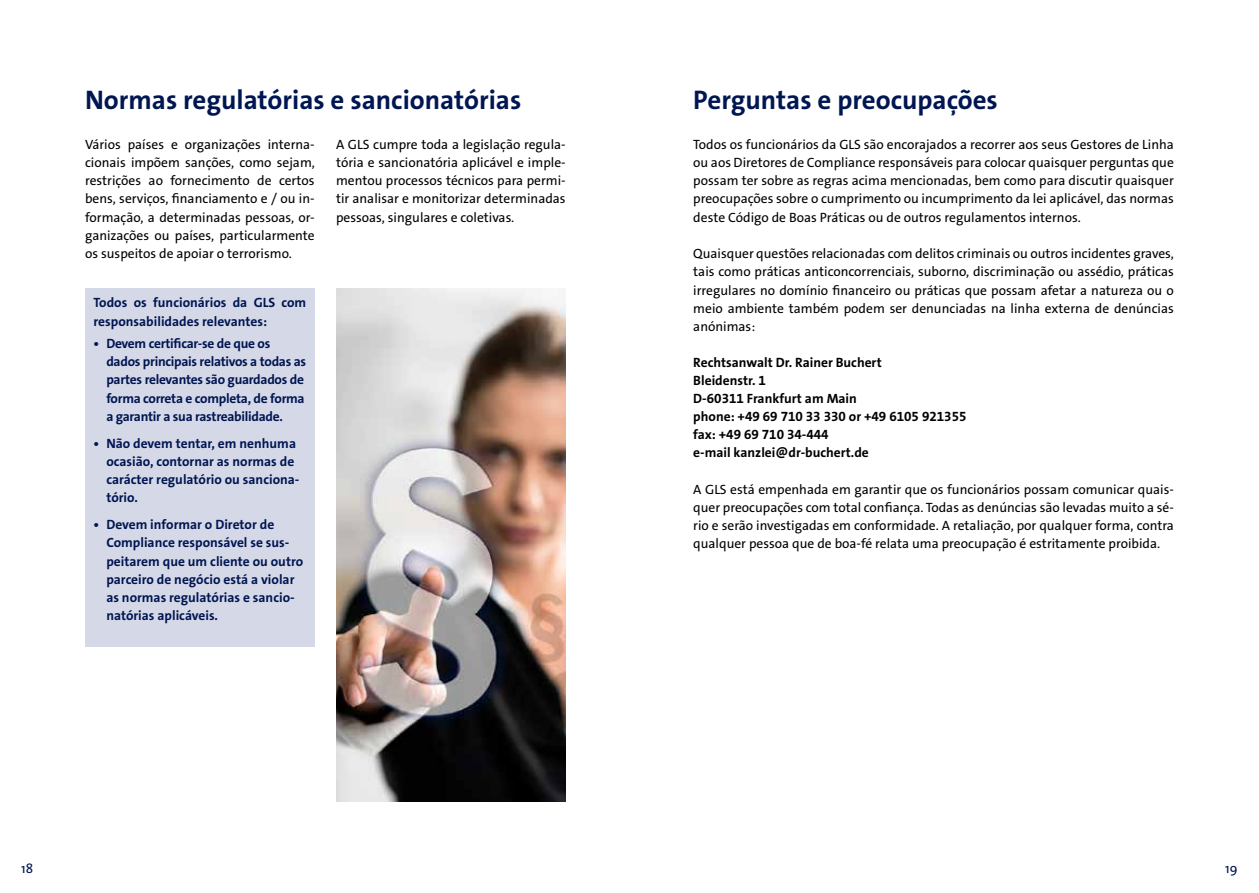
<style>
.page{position:relative;width:1259px;height:893px;background:#fff}
.page>*{position:absolute;margin:0;border:0;box-sizing:border-box;transform-origin:0 0}
.t1{font:700 27px "The Sans GLS";color:#001652}
.t2{font:13.5px/18.3px "The Sans GLS";color:#000;text-align:justify}
.t3{font:700 13.5px/18.3px "The Sans GLS";color:#001652}
.t4{font:700 13.5px/18.1px "The Sans GLS";letter-spacing:-.02em;color:#001652}
.t5{font:700 13.5px/18px "The Sans GLS";color:#000}
.t6{font:13.5px "The Sans GLS";color:#001652}
</style>
<div class="page">
<div style="left:85px;top:289px;width:230px;height:358px;background:#d5d8e7"></div>
<img style="left:336px;top:288px;width:230px;height:514px">
<h1 class="t1" style="left:85px;top:83px;width:438px">Normas regulatórias e sancionatórias</h1>
<p class="t2" style="left:85px;top:135px;width:231px">Vários países e organizações interna&shy;cionais impõem sanções, como sejam, restrições ao fornecimento de certos bens, serviços, financiamento e / ou in&shy;formação, a determinadas pessoas, or&shy;ganizações ou países, particularmente os suspeitos de apoiar o terrorismo.</p>
<p class="t2" style="left:336px;top:135px;width:231px">A GLS cumpre toda a legislação regula&shy;tória e sancionatória aplicável e imple&shy;mentou processos técnicos para permi&shy;tir analisar e monitorizar determinadas pessoas, singulares e coletivas.</p>
<p class="t3" style="left:94px;top:294px;width:214px">Todos os funcionários da GLS com responsabilidades relevantes:</p>
<p class="t4" style="left:106px;top:334px;width:201px;text-indent:-13px">• Devem certificar-se de que os dados principais relativos a todas as partes relevantes são guardados de forma correta e completa, de forma a garantir a sua rastreabilidade.</p>
<p class="t3" style="left:106px;top:434px;width:195px;text-indent:-13px">• Não devem tentar, em nenhuma ocasião, contornar as normas de carácter regulatório ou sanciona&shy;tório.</p>
<p class="t3" style="left:106px;top:515px;width:198px;text-indent:-13px">• Devem informar o Diretor de<br>Compliance responsável se sus&shy;peitarem que um cliente ou outro parceiro de negócio está a violar as normas regulatórias e sancio&shy;natórias aplicáveis.</p>
<h1 class="t1" style="left:693px;top:83px;width:306px">Perguntas e preocupações</h1>
<p class="t2" style="left:693px;top:135px;width:482px">Todos os funcionários da GLS são encorajados a recorrer aos seus Gestores de Linha ou aos Diretores de Compliance responsáveis para colocar quaisquer perguntas que possam ter sobre as regras acima mencionadas, bem como para discutir quaisquer preocupações sobre o cumprimento ou incumprimento da lei aplicável, das normas deste Código de Boas Práticas ou de outros regulamentos internos.</p>
<p class="t2" style="left:693px;top:245px;width:482px">Quaisquer questões relacionadas com delitos criminais ou outros incidentes graves, tais como práticas anticoncorrenciais, suborno, discriminação ou assédio, práticas irregulares no domínio financeiro ou práticas que possam afetar a natureza ou o meio ambiente também podem ser denunciadas na linha externa de denúncias anónimas:</p>
<p class="t5" style="left:693px;top:354px;width:275px">Rechtsanwalt Dr. Rainer Buchert<br>Bleidenstr. 1<br>D-60311 Frankfurt am Main<br>phone: +49 69 710 33 330 or +49 6105 921355 fax: +49 69 710 34-444<br>e-mail kanzlei@dr-buchert.de</p>
<p class="t2" style="left:693px;top:480px;width:482px">A GLS está empenhada em garantir que os funcionários possam comunicar quais&shy;quer preocupações com total confiança. Todas as denúncias são levadas muito a sé&shy;rio e serão investigadas em conformidade. A retaliação, por qualquer forma, contra qualquer pessoa que de boa-fé relata uma preocupação é estritamente proibida.</p>
<p class="t6" style="left:21px;top:860px;width:14px">18</p>
<p class="t6" style="left:1225px;top:860px;width:14px">19</p>
</div>
